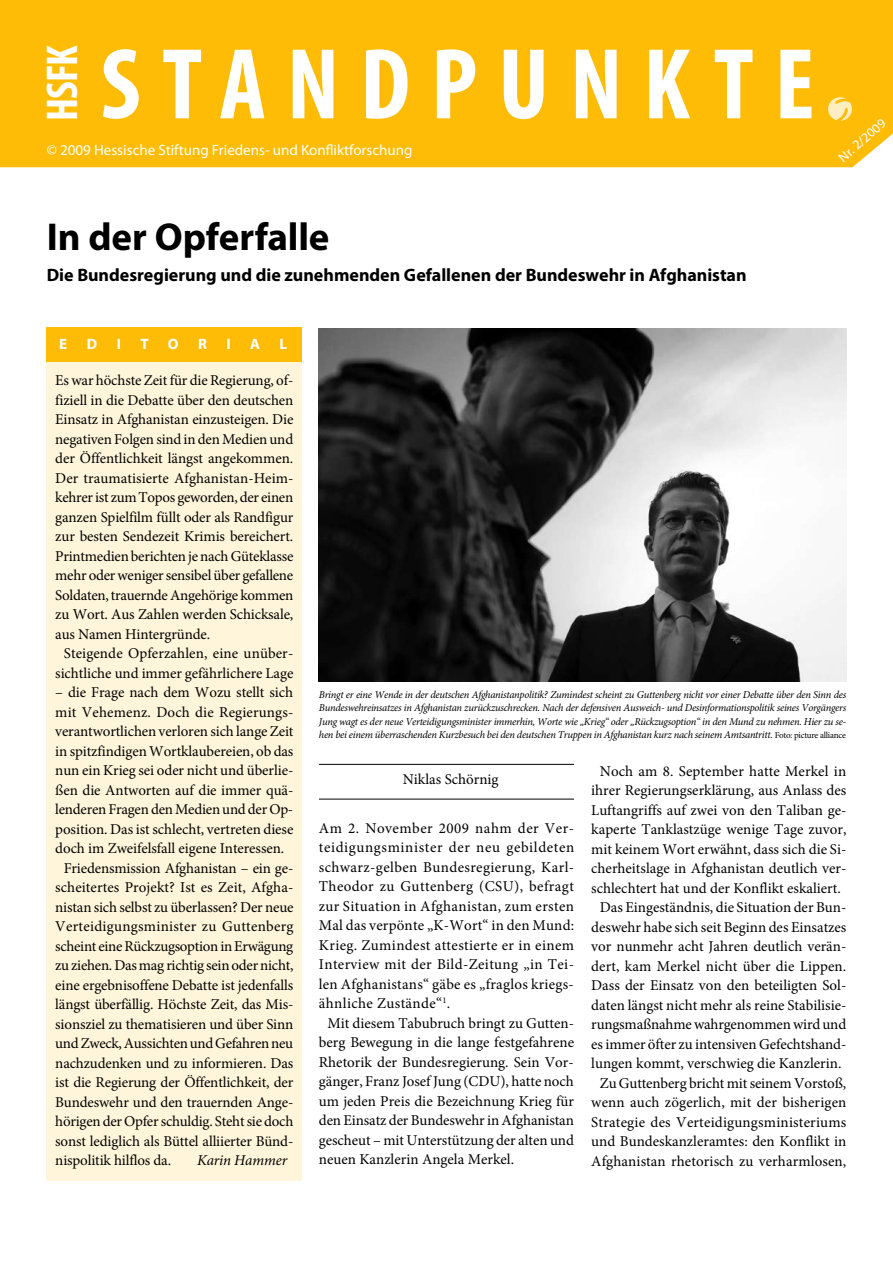
<style>
.page{position:relative;width:893px;height:1263px;background:#fff}
.page>*{position:absolute;margin:0;border:0;box-sizing:border-box;transform-origin:0 0}
.t1{font:700 condensed 101.7px "Myriad Pro";letter-spacing:.205em;color:#fff}
.t2{font:700 condensed 44.7px "Myriad Pro";color:#fff}
.t3{font:700 39px "Myriad Pro";letter-spacing:-.005em;color:#000}
.t4{font:700 18px "Myriad Pro";color:#000}
.t5{font:15px/19.5px "Minion Pro";letter-spacing:-.005em;color:#000;text-align:center}
.t6{font:15px "Minion Pro";letter-spacing:.025em;color:#000}
.t7{font:15px "Minion Pro";letter-spacing:.02em;color:#000}
.t8{font:15px "Myriad Pro";color:#fff}
.t9{font:15px "Minion Pro";letter-spacing:.04em;color:#000}
.t10{font:15px "Minion Pro";letter-spacing:.03em;color:#000}
.t11{font:15px "Minion Pro";letter-spacing:.015em;color:#000}
.t12{font:15px "Minion Pro";letter-spacing:.035em;color:#000}
.t13{font:italic 15px "Minion Pro";letter-spacing:-.01em;color:#000}
.t14{font:700 15px "Myriad Pro";color:#fff}
.t15{font:13.5px "Myriad Pro";color:#fff}
.t16{font:italic 10.5px/13.5px "Minion Pro";letter-spacing:-.025em;color:#000;text-align:justify}
.s1{font-style:normal;font-size:9px}
</style>
<div class="page">
<div style="left:0;top:0;width:893px;height:167px;background:#ffbc07"></div>
<svg style="left:827px;top:97px;width:25px;height:24px"></svg>
<div style="left:47px;top:327px;width:255px;height:854px;background:#fff5da"></div>
<hr style="left:319px;top:764px;width:255px;height:1px;background:#000">
<hr style="left:319px;top:799px;width:255px;height:1px;background:#000">
<div style="left:47px;top:327px;width:255px;height:34px;background:#ffbc07"></div>
<img style="left:319px;top:328px;width:527px;height:353px">
<h2 class="t2" style="left:34px;top:121px;width:78px;rotate:-90deg">HSFK</h2>
<h1 class="t1" style="left:100px;top:21px;width:716px">STANDPUNKTE</h1>
<p class="t8" style="left:47px;top:140px;width:367px">© 2009 Hessische Stiftung Friedens- und Konfliktforschung</p>
<h3 class="t3" style="left:47px;top:212px;width:284px">In der Opferfalle</h3>
<p class="t4" style="left:47px;top:264px;width:701px">Die Bundesregierung und die zunehmenden Gefallenen der Bundeswehr in Afghanistan</p>
<p class="t14" style="left:59px;top:334px;width:10px">E</p>
<p class="t14" style="left:87px;top:334px;width:12px">D</p>
<p class="t14" style="left:117px;top:334px;width:6px">I</p>
<p class="t14" style="left:141px;top:334px;width:10px">T</p>
<p class="t14" style="left:168px;top:334px;width:12px">O</p>
<p class="t14" style="left:198px;top:334px;width:10px">R</p>
<p class="t14" style="left:226px;top:334px;width:6px">I</p>
<p class="t14" style="left:250px;top:334px;width:11px">A</p>
<p class="t14" style="left:280px;top:334px;width:9px">L</p>
<p class="t15" style="left:835px;top:153px;width:59px;rotate:-41deg">Nr. 2/2009</p>
<p class="t5" style="left:55px;top:371px;width:240px">Es war höchste Zeit für die Regierung, of-</p>
<p class="t5" style="left:55px;top:390px;width:240px">fiziell in die Debatte über den deutschen</p>
<p class="t5" style="left:55px;top:410px;width:240px">Einsatz in Afghanistan einzusteigen. Die</p>
<p class="t5" style="left:55px;top:429px;width:239px">negativen Folgen sind in den Medien und</p>
<p class="t5" style="left:55px;top:449px;width:239px">der Öffentlichkeit längst angekommen.</p>
<p class="t5" style="left:55px;top:468px;width:240px">Der traumatisierte Afghanistan-Heim-</p>
<p class="t5" style="left:55px;top:488px;width:239px">kehrer ist zum Topos geworden, der einen</p>
<p class="t5" style="left:55px;top:507px;width:240px">ganzen Spielfilm füllt oder als Randfigur</p>
<p class="t5" style="left:55px;top:527px;width:239px">zur besten Sendezeit Krimis bereichert.</p>
<p class="t5" style="left:55px;top:546px;width:240px">Printmedien berichten je nach Güteklasse</p>
<p class="t5" style="left:55px;top:566px;width:240px">mehr oder weniger sensibel über gefallene</p>
<p class="t5" style="left:55px;top:585px;width:240px">Soldaten, trauernde Angehörige kommen</p>
<p class="t5" style="left:55px;top:605px;width:240px">zu Wort. Aus Zahlen werden Schicksale,</p>
<p class="t5" style="left:55px;top:624px;width:156px">aus Namen Hintergründe.</p>
<p class="t5" style="left:64px;top:644px;width:231px">Steigende Opferzahlen, eine unüber-</p>
<p class="t5" style="left:55px;top:663px;width:240px">sichtliche und immer gefährlichere Lage</p>
<p class="t5" style="left:55px;top:683px;width:239px">– die Frage nach dem Wozu stellt sich</p>
<p class="t5" style="left:55px;top:702px;width:240px">mit Vehemenz. Doch die Regierungs-</p>
<p class="t5" style="left:55px;top:722px;width:240px">verantwortlichen verloren sich lange Zeit</p>
<p class="t5" style="left:55px;top:741px;width:240px">in spitzfindigen Wortklaubereien, ob das</p>
<p class="t5" style="left:55px;top:761px;width:240px">nun ein Krieg sei oder nicht und überlie-</p>
<p class="t5" style="left:55px;top:780px;width:240px">ßen die Antworten auf die immer quä-</p>
<p class="t5" style="left:55px;top:800px;width:240px">lenderen Fragen den Medien und der Op-</p>
<p class="t5" style="left:55px;top:819px;width:240px">position. Das ist schlecht, vertreten diese</p>
<p class="t5" style="left:55px;top:839px;width:231px">doch im Zweifelsfall eigene Interessen.</p>
<p class="t5" style="left:64px;top:858px;width:231px">Friedensmission Afghanistan – ein ge-</p>
<p class="t5" style="left:55px;top:878px;width:240px">scheitertes Projekt? Ist es Zeit, Afgha-</p>
<p class="t5" style="left:55px;top:897px;width:240px">nistan sich selbst zu überlassen? Der neue</p>
<p class="t7" style="left:55px;top:916px;width:240px">Verteidigungsminister zu Guttenberg</p>
<p class="t5" style="left:55px;top:936px;width:240px">scheint eine Rückzugsoption in Erwägung</p>
<p class="t5" style="left:55px;top:956px;width:240px">zu ziehen. Das mag richtig sein oder nicht,</p>
<p class="t5" style="left:55px;top:975px;width:240px">eine ergebnisoffene Debatte ist jedenfalls</p>
<p class="t5" style="left:55px;top:995px;width:240px">längst überfällig. Höchste Zeit, das Mis-</p>
<p class="t5" style="left:55px;top:1014px;width:240px">sionsziel zu thematisieren und über Sinn</p>
<p class="t5" style="left:55px;top:1034px;width:239px">und Zweck, Aussichten und Gefahren neu</p>
<p class="t5" style="left:55px;top:1053px;width:240px">nachzudenken und zu informieren. Das</p>
<p class="t5" style="left:55px;top:1073px;width:240px">ist die Regierung der Öffentlichkeit, der</p>
<p class="t5" style="left:55px;top:1092px;width:240px">Bundeswehr und den trauernden Ange-</p>
<p class="t5" style="left:55px;top:1112px;width:240px">hörigen der Opfer schuldig. Steht sie doch</p>
<p class="t5" style="left:55px;top:1131px;width:240px">sonst lediglich als Büttel alliierter Bünd-</p>
<p class="t5" style="left:55px;top:1151px;width:117px">nispolitik hilflos da.</p>
<p class="t13" style="left:197px;top:1150px;width:92px">Karin Hammer</p>
<p class="t16" style="left:319px;top:687px;width:529px">Bringt er eine Wende in der deutschen Afghanistanpolitik? Zumindest scheint zu Guttenberg nicht vor einer Debatte über den Sinn des Bundeswehreinsatzes in Afghanistan zurückzuschrecken. Nach der defensiven Ausweich- und Desinformationspolitik seines Vorgängers Jung wagt es der neue Verteidigungsminister immerhin, Worte wie „Krieg“ oder „Rückzugsoption“ in den Mund zu nehmen. Hier zu se&shy;hen bei einem überraschenden Kurzbesuch bei den deutschen Truppen in Afghanistan kurz nach seinem Amtsantritt. <span class="s1">Foto: picture alliance</span></p>
<p class="t5" style="left:403px;top:770px;width:97px">Niklas Schörnig</p>
<p class="t12" style="left:319px;top:818px;width:257px">Am 2. November 2009 nahm der Ver-</p>
<p class="t9" style="left:319px;top:837px;width:257px">teidigungsminister der neu gebildeten</p>
<p class="t6" style="left:319px;top:857px;width:257px">schwarz-gelben Bundesregierung, Karl-</p>
<p class="t10" style="left:319px;top:876px;width:256px">Theodor zu Guttenberg (CSU), befragt</p>
<p class="t6" style="left:319px;top:896px;width:257px">zur Situation in Afghanistan, zum ersten</p>
<p class="t11" style="left:319px;top:915px;width:257px">Mal das verpönte „K-Wort“ in den Mund:</p>
<p class="t6" style="left:319px;top:935px;width:257px">Krieg. Zumindest attestierte er in einem</p>
<p class="t6" style="left:319px;top:954px;width:257px">Interview mit der Bild-Zeitung „in Tei-</p>
<p class="t7" style="left:319px;top:974px;width:256px">len Afghanistans“ gäbe es „fraglos kriegs-</p>
<p class="t6" style="left:319px;top:993px;width:133px">ähnliche Zustände“<sup>1</sup>.</p>
<p class="t5" style="left:327px;top:1013px;width:248px">Mit diesem Tabubruch bringt zu Gutten-</p>
<p class="t5" style="left:319px;top:1033px;width:257px">berg Bewegung in die lange festgefahrene</p>
<p class="t5" style="left:319px;top:1052px;width:256px">Rhetorik der Bundesregierung. Sein Vor-</p>
<p class="t5" style="left:319px;top:1072px;width:256px">gänger, Franz Josef Jung (CDU), hatte noch</p>
<p class="t5" style="left:319px;top:1091px;width:257px">um jeden Preis die Bezeichnung Krieg für</p>
<p class="t5" style="left:319px;top:1111px;width:257px">den Einsatz der Bundeswehr in Afghanistan</p>
<p class="t5" style="left:319px;top:1130px;width:257px">gescheut – mit Unterstützung der alten und</p>
<p class="t5" style="left:319px;top:1150px;width:197px">neuen Kanzlerin Angela Merkel.</p>
<p class="t5" style="left:591px;top:761px;width:257px">Noch am 8. September hatte Merkel in ihrer Regierungserklärung, aus Anlass des Luftangriffs auf zwei von den Taliban ge&shy;kaperte Tanklastzüge wenige Tage zuvor, mit keinem Wort erwähnt, dass sich die Si&shy;cherheitslage in Afghanistan deutlich ver&shy;schlechtert hat und der Konflikt eskaliert.<br>Das Eingeständnis, die Situation der Bun&shy;deswehr habe sich seit Beginn des Einsatzes vor nunmehr acht Jahren deutlich verän&shy;dert, kam Merkel nicht über die Lippen.<br>Dass der Einsatz von den beteiligten Sol&shy;daten längst nicht mehr als reine Stabilisie&shy;rungsmaßnahme wahrgenommen wird und es immer öfter zu intensiven Gefechtshand&shy;lungen kommt, verschwieg die Kanzlerin.<br>Zu Guttenberg bricht mit seinem Vorstoß, wenn auch zögerlich, mit der bisherigen Strategie des Verteidigungsministeriums und Bundeskanzleramtes: den Konflikt in Afghanistan rhetorisch zu verharmlosen,</p>
</div>
